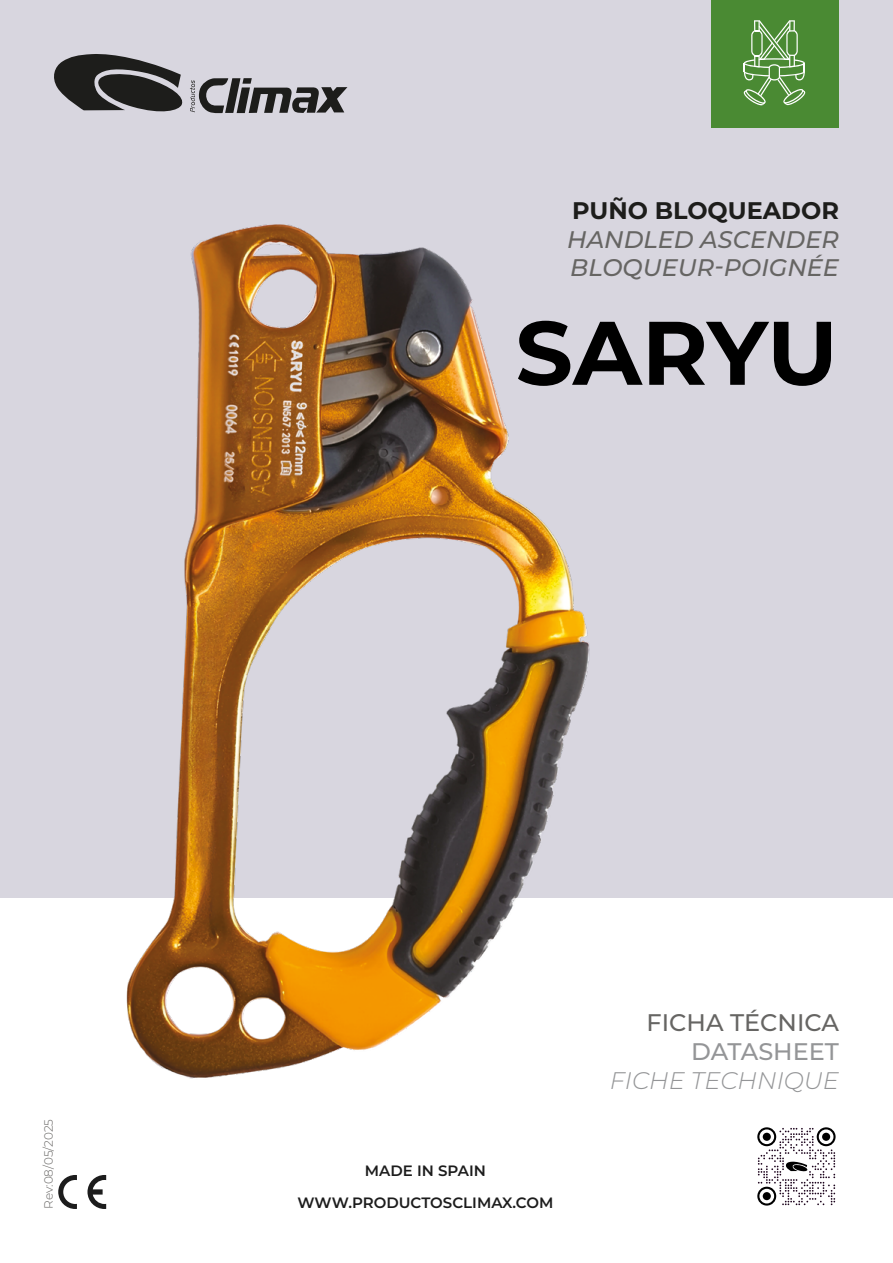
<style>
.page{position:relative;width:893px;height:1263px;background:#fff}
.page>*{position:absolute;margin:0;border:0;box-sizing:border-box;transform-origin:0 0}
.titulo_Grande{font:700 90px "Montserrat";letter-spacing:-.005em;color:#000}
._2_Subtitulo{font:italic 500 24px "Montserrat";color:#666563}
.SUBTITULO{font:italic 300 24px "Montserrat";color:#949597}
._2_Subtitulo-2{font:700 24px "Montserrat";color:#1d1d1b}
.SUBTITULO-2{font:500 24px "Montserrat";color:#666563}
.SUBTITULO-3{font:500 24px "Montserrat";color:#949597}
.t1{font:600 15px "Montserrat";color:#1c1c1c}
.t2{font:300 12px "Montserrat";color:#666563}
</style>
<div class="page">
<div style="left:0;top:0;width:893px;height:897px;background:#d8d6df"></div>
<svg style="left:54px;top:54px;width:293px;height:38px"></svg>
<svg style="left:58px;top:1175px;width:19px;height:34px"></svg>
<svg style="left:87px;top:1175px;width:19px;height:34px"></svg>
<svg style="left:757px;top:1127px;width:79px;height:78px"></svg>
<img style="left:0;top:92px;width:735px;height:987px">
<div style="left:711px;top:0;width:128px;height:128px;background:#4a8a33"></div>
<svg style="left:744px;top:20px;width:61px;height:85px"></svg>
<p class="_2_Subtitulo-2" style="left:572px;top:193px;width:268px">PUÑO BLOQUEADOR</p>
<p class="_2_Subtitulo" style="left:567px;top:222px;width:273px">HANDLED ASCENDER</p>
<p class="_2_Subtitulo" style="left:570px;top:251px;width:270px">BLOQUEUR-POIGNÉE</p>
<p class="titulo_Grande" style="left:515px;top:288px;width:324px">SARYU</p>
<p class="t2" style="left:41px;top:1209px;width:92px;rotate:-90deg">Rev:08/05/2025</p>
<p class="t1" style="left:365px;top:1160px;width:123px">MADE IN SPAIN</p>
<p class="t1" style="left:297px;top:1192px;width:257px">WWW.PRODUCTOSCLIMAX.COM</p>
<p class="SUBTITULO-2" style="left:646px;top:1006px;width:194px">FICHA TÉCNICA</p>
<p class="SUBTITULO-3" style="left:691px;top:1034px;width:149px">DATASHEET</p>
<p class="SUBTITULO" style="left:610px;top:1064px;width:231px">FICHE TECHNIQUE</p>
</div>
